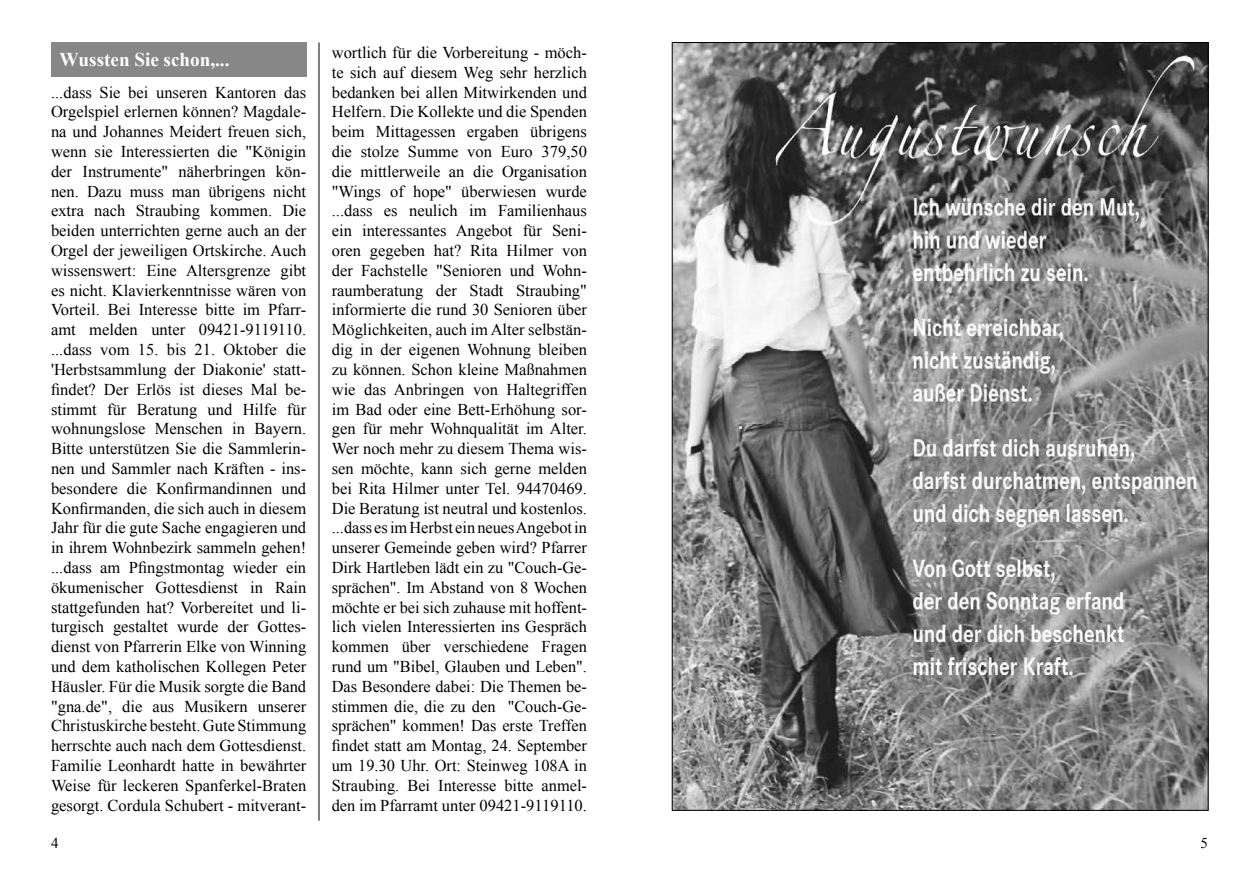
<style>
.page{position:relative;width:1259px;height:893px;background:#fff}
.page>*{position:absolute;margin:0;border:0;box-sizing:border-box;transform-origin:0 0}
.t1{font:700 19.5px "Times New Roman";color:#fff}
.t2{font:16.5px/19.8px "Times New Roman";color:#000;text-align:justify}
.t3{font:15px "Times New Roman";color:#000}
</style>
<div class="page">
<hr style="left:319px;top:43px;width:1px;height:778px;background:#000">
<div style="left:51px;top:43px;width:255px;height:34px;background:#878787"></div>
<img style="left:674px;top:44px;width:532px;height:764px">
<p class="t1" style="left:60px;top:46px;width:171px">Wussten Sie schon,...</p>
<p class="t2" style="left:51px;top:82px;width:257px">...dass Sie bei unseren Kantoren das Orgelspiel erlernen können? Magdale&shy;na und Johannes Meidert freuen sich, wenn sie Interessierten die "Königin der Instrumente" näherbringen kön&shy;nen. Dazu muss man übrigens nicht extra nach Straubing kommen. Die beiden unterrichten gerne auch an der Orgel der jeweiligen Ortskirche. Auch wissenswert: Eine Altersgrenze gibt es nicht. Klavierkenntnisse wären von Vorteil. Bei Interesse bitte im Pfarr&shy;amt melden unter 09421-9119110. ...dass vom 15. bis 21. Oktober die 'Herbstsammlung der Diakonie' statt&shy;findet? Der Erlös ist dieses Mal be&shy;stimmt für Beratung und Hilfe für wohnungslose Menschen in Bayern.<br>Bitte unterstützen Sie die Sammlerin&shy;nen und Sammler nach Kräften - ins&shy;besondere die Konfirmandinnen und Konfirmanden, die sich auch in diesem Jahr für die gute Sache engagieren und in ihrem Wohnbezirk sammeln gehen! ...dass am Pfingstmontag wieder ein ökumenischer Gottesdienst in Rain stattgefunden hat? Vorbereitet und li&shy;turgisch gestaltet wurde der Gottes&shy;dienst von Pfarrerin Elke von Winning und dem katholischen Kollegen Peter Häusler. Für die Musik sorgte die Band "gna.de", die aus Musikern unserer Christuskirche besteht. Gute Stimmung herrschte auch nach dem Gottesdienst.<br>Familie Leonhardt hatte in bewährter Weise für leckeren Spanferkel-Braten gesorgt. Cordula Schubert - mitverant-</p>
<p class="t2" style="left:332px;top:42px;width:257px">wortlich für die Vorbereitung - möch&shy;te sich auf diesem Weg sehr herzlich bedanken bei allen Mitwirkenden und Helfern. Die Kollekte und die Spenden beim Mittagessen ergaben übrigens die stolze Summe von Euro 379,50 die mittlerweile an die Organisation "Wings of hope" überwiesen wurde ...dass es neulich im Familienhaus ein interessantes Angebot für Seni&shy;oren gegeben hat? Rita Hilmer von der Fachstelle "Senioren und Wohn&shy;raumberatung der Stadt Straubing" informierte die rund 30 Senioren über Möglichkeiten, auch im Alter selbstän&shy;dig in der eigenen Wohnung bleiben zu können. Schon kleine Maßnahmen wie das Anbringen von Haltegriffen im Bad oder eine Bett-Erhöhung sor&shy;gen für mehr Wohnqualität im Alter.<br>Wer noch mehr zu diesem Thema wis&shy;sen möchte, kann sich gerne melden bei Rita Hilmer unter Tel. 94470469.<br>Die Beratung ist neutral und kostenlos. ...dass es im Herbst ein neues Angebot in unserer Gemeinde geben wird? Pfarrer Dirk Hartleben lädt ein zu "Couch-Ge&shy;sprächen". Im Abstand von 8 Wochen möchte er bei sich zuhause mit hoffent&shy;lich vielen Interessierten ins Gespräch kommen über verschiedene Fragen rund um "Bibel, Glauben und Leben".<br>Das Besondere dabei: Die Themen be&shy;stimmen die, die zu den "Couch-Ge&shy;sprächen" kommen! Das erste Treffen findet statt am Montag, 24. September um 19.30 Uhr. Ort: Steinweg 108A in Straubing. Bei Interesse bitte anmel&shy;den im Pfarramt unter 09421-9119110.</p>
<p class="t3" style="left:51px;top:833px;width:9px">4</p>
<p class="t3" style="left:1200px;top:833px;width:9px">5</p>
</div>
